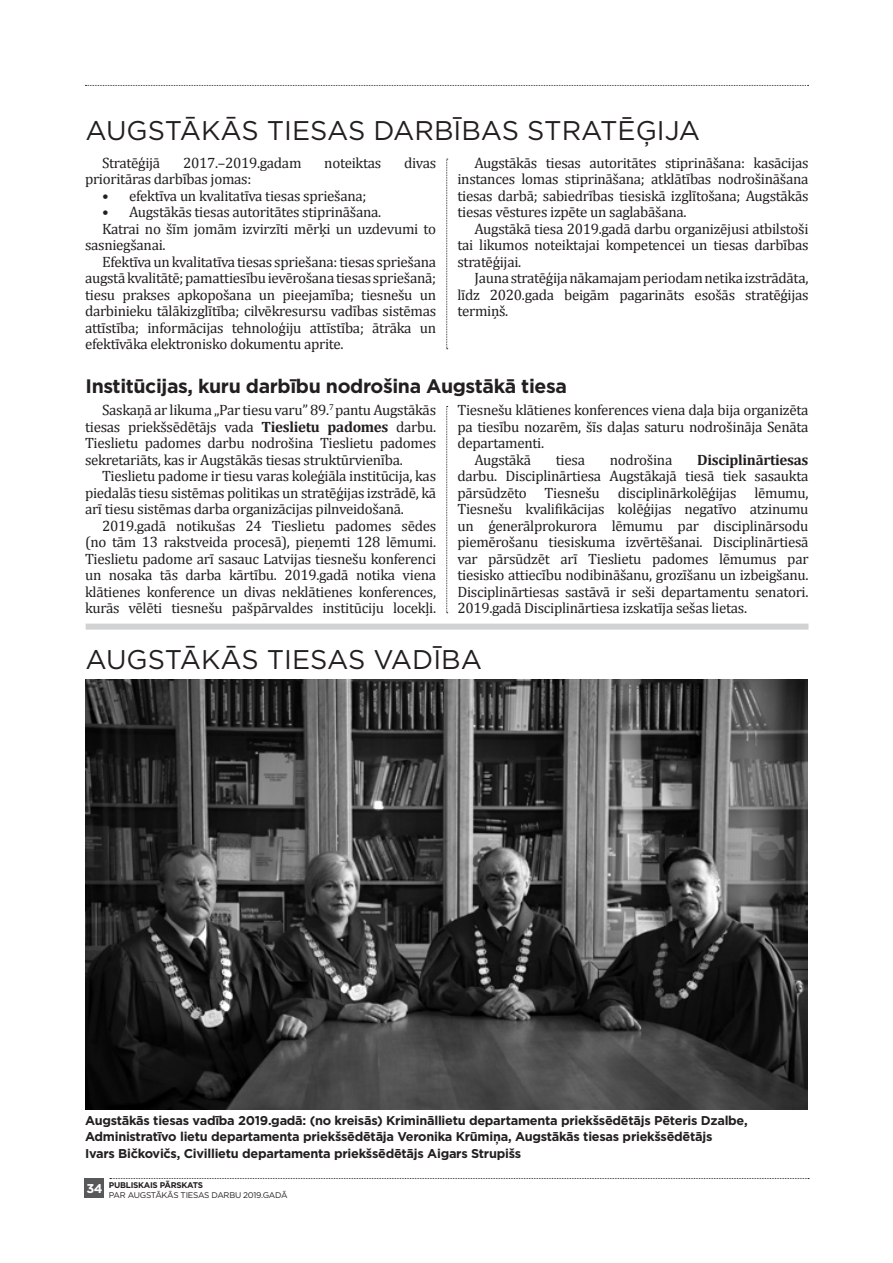
<style>
.page{position:relative;width:893px;height:1263px;background:#fff}
.page>*{position:absolute;margin:0;border:0;box-sizing:border-box;transform-origin:0 0}
.t1{font:27px "Gotham";color:#231f20}
.t2{font:700 19.5px "Gotham";letter-spacing:-.02em;color:#231f20}
.t3{font:15px/16.5px "Cambria";letter-spacing:-.02em;color:#231f20;text-align:justify}
.t4{font:700 15px "Cambria";color:#231f20}
.t5{font:700 12.75px/16.5px "Gotham";letter-spacing:-.02em;color:#231f20}
.t6{font:700 12.75px "Gotham";color:#fff}
.t7{font:8.25px "Gotham";letter-spacing:-.03em;color:#231f20}
.t8{font:700 8.25px "Gotham";letter-spacing:-.03em;color:#231f20}
.s1{font-weight:700}
</style>
<div class="page">
<svg style="left:85px;top:85px;width:723px;height:1px"></svg>
<svg style="left:110px;top:1178px;width:699px;height:1px"></svg>
<div style="left:85px;top:1178px;width:19px;height:19px;background:#57585a"></div>
<img style="left:86px;top:679px;width:722px;height:431px">
<div style="left:86px;top:624px;width:722px;height:6px;background:#d1d2d4"></div>
<svg style="left:446px;top:159px;width:2px;height:190px"></svg>
<svg style="left:446px;top:406px;width:2px;height:207px"></svg>
<h1 class="t1" style="left:86px;top:114px;width:611px">AUGSTĀKĀS T IESAS DA RBĪBAS ST RAT ĒĢIJA</h1>
<p class="t3" style="left:102px;top:154px;width:60px">Stratēģijā</p>
<p class="t3" style="left:183px;top:154px;width:120px">2017.–2019.gadam</p>
<p class="t3" style="left:324px;top:154px;width:59px">noteiktas</p>
<p class="t3" style="left:404px;top:154px;width:33px">divas</p>
<p class="t3" style="left:85px;top:171px;width:168px">prioritāras darbības jomas:</p>
<p class="t3" style="left:102px;top:187px;width:266px">• efektīva un kvalitatīva tiesas spriešana;</p>
<p class="t3" style="left:102px;top:204px;width:281px">• Augstākās tiesas autoritātes stiprināšana.</p>
<p class="t3" style="left:102px;top:220px;width:336px">Katrai no šīm jomām izvirzīti mērķi un uzdevumi to</p>
<p class="t3" style="left:85px;top:237px;width:82px">sasniegšanai.</p>
<p class="t3" style="left:102px;top:253px;width:336px">Efektīva un kvalitatīva tiesas spriešana: tiesas spriešana</p>
<p class="t3" style="left:85px;top:270px;width:353px">augstā kvalitātē; pamattiesību ievērošana tiesas spriešanā;</p>
<p class="t3" style="left:85px;top:286px;width:353px">tiesu prakses apkopošana un pieejamība; tiesnešu un</p>
<p class="t3" style="left:85px;top:303px;width:353px">darbinieku tālākizglītība; cilvēkresursu vadības sistēmas</p>
<p class="t3" style="left:85px;top:319px;width:353px">attīstība; informācijas tehnoloģiju attīstība; ātrāka un</p>
<p class="t3" style="left:85px;top:336px;width:260px">efektīvāka elektronisko dokumentu aprite.</p>
<p class="t3" style="left:457px;top:154px;width:353px;text-indent:17px">Augstākās tiesas autoritātes stiprināšana: kasācijas instances lomas stiprināšana; atklātības nodrošināšana tiesas darbā; sabiedrības tiesiskā izglītošana; Augstākās tiesas vēstures izpēte un saglabāšana.</p>
<p class="t3" style="left:457px;top:220px;width:353px;text-indent:17px">Augstākā tiesa 2019.gadā darbu organizējusi atbilstoši tai likumos noteiktajai kompetencei un tiesas darbības stratēģijai.</p>
<p class="t3" style="left:457px;top:270px;width:353px;text-indent:17px">Jauna stratēģija nākamajam periodam netika izstrādāta, līdz 2020.gada beigām pagarināts esošās stratēģijas termiņš.</p>
<h2 class="t2" style="left:86px;top:373px;width:483px">Institūcijas, kuru darbību nodrošina Augstākā tiesa</h2>
<p class="t3" style="left:85px;top:402px;width:353px;text-indent:17px">Saskaņā ar likuma „Par tiesu varu” 89.<sup>7</sup> pantu Augstākās tiesas priekšsēdētājs vada <span class="s1">Tieslietu padomes</span> darbu.<br>Tieslietu padomes darbu nodrošina Tieslietu padomes sekretariāts, kas ir Augstākās tiesas struktūrvienība.</p>
<p class="t3" style="left:85px;top:468px;width:353px;text-indent:17px">Tieslietu padome ir tiesu varas koleģiāla institūcija, kas piedalās tiesu sistēmas politikas un stratēģijas izstrādē, kā arī tiesu sistēmas darba organizācijas pilnveidošanā.</p>
<p class="t3" style="left:85px;top:517px;width:353px;text-indent:17px">2019.gadā notikušas 24 Tieslietu padomes sēdes (no tām 13 rakstveida procesā), pieņemti 128 lēmumi.<br>Tieslietu padome arī sasauc Latvijas tiesnešu konferenci un nosaka tās darba kārtību. 2019.gadā notika viena klātienes konference un divas neklātienes konferences, kurās vēlēti tiesnešu pašpārvaldes institūciju locekļi.</p>
<p class="t3" style="left:457px;top:402px;width:353px">Tiesnešu klātienes konferences viena daļa bija organizēta</p>
<p class="t3" style="left:457px;top:418px;width:353px">pa tiesību nozarēm, šīs daļas saturu nodrošināja Senāta</p>
<p class="t3" style="left:457px;top:435px;width:88px">departamenti.</p>
<p class="t3" style="left:474px;top:451px;width:58px">Augstākā</p>
<p class="t3" style="left:556px;top:451px;width:31px">tiesa</p>
<p class="t3" style="left:610px;top:451px;width:64px">nodrošina</p>
<p class="t4" style="left:697px;top:449px;width:113px">Disciplinārtiesas</p>
<p class="t3" style="left:457px;top:468px;width:353px">darbu. Disciplinārtiesa Augstākajā tiesā tiek sasaukta pārsūdzēto Tiesnešu disciplinārkolēģijas lēmumu, Tiesnešu kvalifikācijas kolēģijas negatīvo atzinumu un ģenerālprokurora lēmumu par disciplinārsodu piemērošanu tiesiskuma izvērtēšanai. Disciplinārtiesā var pārsūdzēt arī Tieslietu padomes lēmumus par tiesisko attiecību nodibināšanu, grozīšanu un izbeigšanu.<br>Disciplinārtiesas sastāvā ir seši departamentu senatori.<br>2019.gadā Disciplinārtiesa izskatīja sešas lietas.</p>
<h1 class="t1" style="left:86px;top:642px;width:40px">AUGS</h1>
<h1 class="t1" style="left:165px;top:642px;width:36px">TĀKĀS</h1>
<h1 class="t1" style="left:267px;top:642px;width:217px">TIESAS VADĪBA</h1>
<p class="t5" style="left:85px;top:1112px;width:664px">Augstākās tiesas vadība 2019.gadā: (no kreisās) Krimināllietu departamenta priekšsēdētājs Pēteris Dzalbe,<br>Administratīvo lietu departamenta priekšsēdētāja Veronika Krūmiņa, Augstākās tiesas priekšsēdētājs<br>Ivars Bičkovičs, Civillietu departamenta priekšsēdētājs Aigars Strupišs</p>
<p class="t8" style="left:109px;top:1180px;width:96px">Publiskais pārskats</p>
<p class="t7" style="left:109px;top:1189px;width:180px">PAR AUGSTĀKĀS TIESAS DARBU 2019.GADĀ</p>
<p class="t6" style="left:86px;top:1180px;width:18px">34</p>
</div>
